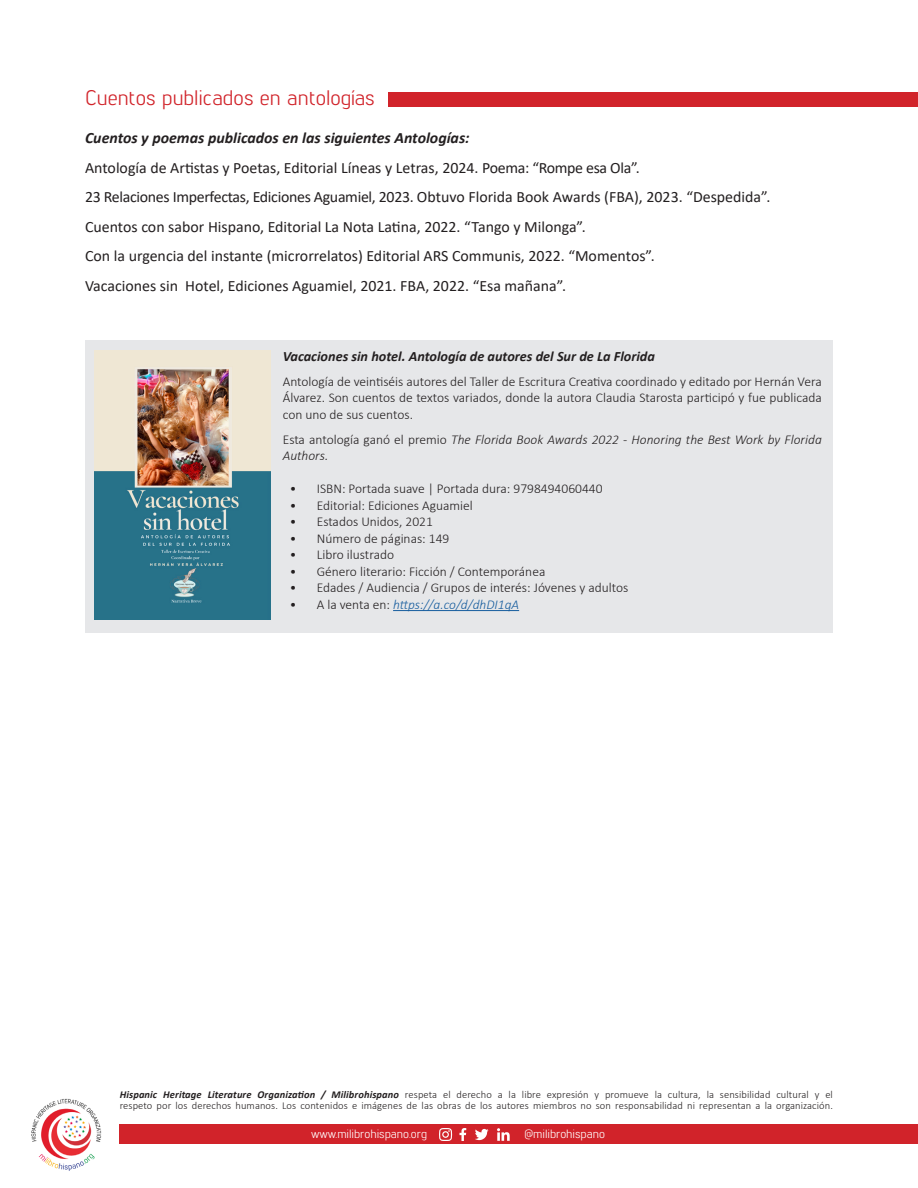
<style>
.page{position:relative;width:918px;height:1188px;background:#fff}
.page>*{position:absolute;margin:0;border:0;box-sizing:border-box;transform-origin:0 0}
.t1{font:21px "Lintel";color:#d1232a}
.t2{font:15.75px "Calibri";color:#231f20}
.t3{font:15.75px "Calibri";letter-spacing:-.02em;color:#231f20}
.t4{font:italic 700 15.75px "Calibri";color:#231f20}
.t5{font:italic 700 14.25px "Calibri";color:#231f20}
.t6{font:300 13.5px/16.5px "Calibri";color:#231f20;text-align:justify}
.t7{font:italic 300 13.5px/16.5px "Calibri";color:#231f20}
.t8{font:italic 300 13.5px "Calibri";color:#175d9e}
.t9{font:12px "Lintel";color:#fff}
.t10{font:300 10.5px/10.5px "Calibri";letter-spacing:.01em;color:#231f20}
.s1{font-style:normal}
.s2{font-style:normal;color:#231f20}
.s3{font-weight:700;font-style:italic}
</style>
<div class="page">
<div style="left:120px;top:1124px;width:798px;height:20px;background:#d1232a"></div>
<img style="left:30px;top:1098px;width:74px;height:73px;border-radius:37px">
<svg style="left:439px;top:1128px;width:13px;height:13px"></svg>
<svg style="left:475px;top:1129px;width:14px;height:11px"></svg>
<svg style="left:459px;top:1128px;width:7px;height:13px"></svg>
<svg style="left:497px;top:1128px;width:13px;height:13px"></svg>
<div style="left:85px;top:340px;width:748px;height:293px;background:#e6e7e9"></div>
<hr style="left:393px;top:610px;width:126px;height:1px;background:#175d9e">
<img style="left:94px;top:350px;width:176px;height:269px">
<div style="left:389px;top:93px;width:529px;height:14px;background:#d1232a"></div>
<p class="t1" style="left:85px;top:83px;width:291px">Cuentos publicados en antologías</p>
<p class="t4" style="left:85px;top:127px;width:386px">Cuentos y poemas publicados en las siguientes Antologías:</p>
<p class="t2" style="left:85px;top:157px;width:556px">Antología de Artistas y Poetas, Editorial Líneas y Letras, 2024. Poema: “Rompe esa Ola”.</p>
<p class="t3" style="left:85px;top:186px;width:687px">23 Relaciones Imperfectas, Ediciones Aguamiel, 2023. Obtuvo Florida Book Awards (FBA), 2023. “Despedida”.</p>
<p class="t2" style="left:85px;top:216px;width:502px">Cuentos con sabor Hispano, Editorial La Nota Latina, 2022. “Tango y Milonga”.</p>
<p class="t2" style="left:85px;top:245px;width:571px">Con la urgencia del instante (microrrelatos) Editorial ARS Communis, 2022. “Momentos”.</p>
<p class="t2" style="left:85px;top:275px;width:482px">Vacaciones sin Hotel, Ediciones Aguamiel, 2021. FBA, 2022. “Esa mañana”.</p>
<p class="t5" style="left:283px;top:346px;width:374px">Vacaciones sin hotel. Antología de autores del Sur de La Florida</p>
<p class="t6" style="left:283px;top:373px;width:541px">Antología de veintiséis autores del Taller de Escritura Creativa coordinado y editado por Hernán Vera Álvarez. Son cuentos de textos variados, donde la autora Claudia Starosta participó y fue publicada con uno de sus cuentos.</p>
<p class="t7" style="left:283px;top:431px;width:541px"><span class="s1">Esta antología ganó el premio</span> The Florida Book Awards 2022 - Honoring the Best Work by Florida<br>Authors.</p>
<p class="t6" style="left:290px;top:480px;width:314px">• ISBN: Portada suave | Portada dura: 9798494060440</p>
<p class="t6" style="left:290px;top:497px;width:185px">• Editorial: Ediciones Aguamiel</p>
<p class="t6" style="left:290px;top:513px;width:145px">• Estados Unidos, 2021</p>
<p class="t6" style="left:290px;top:530px;width:161px">• Número de páginas: 149</p>
<p class="t6" style="left:290px;top:546px;width:106px">• Libro ilustrado</p>
<p class="t6" style="left:290px;top:563px;width:257px">• Género literario: Ficción / Contemporánea</p>
<p class="t6" style="left:290px;top:579px;width:340px">• Edades / Audiencia / Grupos de interés: Jóvenes y adultos</p>
<p class="t8" style="left:290px;top:596px;width:231px"><span class="s2">• A la venta en:</span> https://a.co/d/dhDI1qA</p>
<p class="t10" style="left:120px;top:1089px;width:715px"><span class="s3">Hispanic Heritage Literature Organization / Milibrohispano</span> respeta el derecho a la libre expresión y promueve la cultura, la sensibilidad cultural y el respeto por los derechos humanos. Los contenidos e imágenes de las obras de los autores miembros no son responsabilidad ni representan a la organización.</p>
<p class="t9" style="left:311px;top:1126px;width:118px">www.milibrohispano.org</p>
<p class="t9" style="left:524px;top:1126px;width:82px">@milibrohispano</p>
</div>
